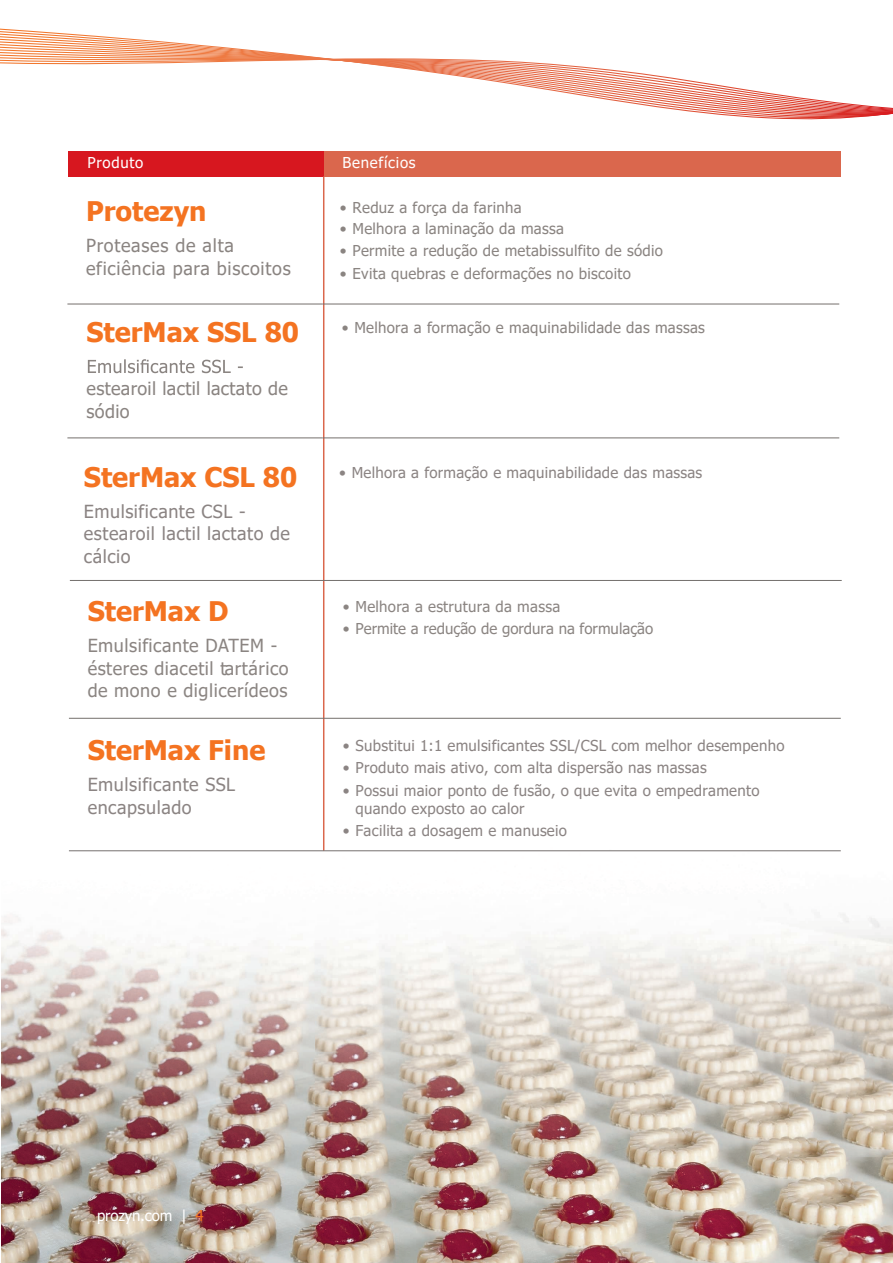
<style>
.page{position:relative;width:893px;height:1263px;background:#fff}
.page>*{position:absolute;margin:0;border:0;box-sizing:border-box;transform-origin:0 0}
.t1{font:700 27px "Tahoma";color:#f47321}
.t2{font:18px/22.5px "Tahoma";letter-spacing:.03em;color:#8b8483}
.t3{font:18px/22.5px "Tahoma";letter-spacing:.03em;color:#8b8582}
.t4{font:18px/22.5px "Tahoma";letter-spacing:.04em;color:#8a8481}
.t5{font:18px/22.5px "Tahoma";letter-spacing:.02em;color:#8a8481}
.t6{font:15px/18px "Tahoma";letter-spacing:.02em;color:#8b8483}
.t7{font:15px "Tahoma";letter-spacing:.02em;color:#8a8481}
.t8{font:15px "Tahoma";color:#8b8582}
.t9{font:15px "Tahoma";letter-spacing:.02em;color:#8b8582}
.t10{font:15px "Tahoma";letter-spacing:.05em;color:#fff}
.t11{font:15px "Tahoma";letter-spacing:-.01em;color:#fff}
.s1{color:#f47321}
</style>
<div class="page">
<img style="left:2px;top:736px;width:891px;height:527px">
<div style="left:69px;top:151px;width:255px;height:25px;background:#d7171f"></div>
<div style="left:324px;top:151px;width:516px;height:25px;background:#da674d"></div>
<hr style="left:323px;top:176px;width:1px;height:675px;background:#da674d">
<svg style="left:0;top:29px;width:893px;height:91px"></svg>
<hr style="left:67px;top:304px;width:256px;height:1px;background:#746f6c">
<hr style="left:323px;top:304px;width:516px;height:1px;background:#746f6c">
<svg style="left:88px;top:359px;width:155px;height:14px"></svg>
<hr style="left:67px;top:438px;width:256px;height:1px;background:#746f6c">
<hr style="left:323px;top:438px;width:516px;height:1px;background:#746f6c">
<hr style="left:69px;top:850px;width:255px;height:1px;background:#75706e">
<hr style="left:324px;top:850px;width:517px;height:1px;background:#75706e">
<hr style="left:69px;top:718px;width:255px;height:1px;background:#746f6c">
<hr style="left:324px;top:718px;width:517px;height:1px;background:#746f6c">
<hr style="left:70px;top:580px;width:255px;height:1px;background:#746f6c">
<hr style="left:325px;top:580px;width:517px;height:1px;background:#746f6c">
<p class="t10" style="left:87px;top:153px;width:58px">Produto</p>
<p class="t10" style="left:342px;top:153px;width:75px">Benefícios</p>
<h1 class="t1" style="left:86px;top:192px;width:122px">Protezyn</h1>
<p class="t4" style="left:86px;top:235px;width:206px">Proteases de alta eficiência para biscoitos</p>
<p class="t7" style="left:340px;top:197px;width:183px">• Reduz a força da farinha</p>
<p class="t7" style="left:340px;top:219px;width:226px">• Melhora a laminação da massa</p>
<p class="t7" style="left:340px;top:241px;width:325px">• Permite a redução de metabissulfito de sódio</p>
<p class="t7" style="left:340px;top:263px;width:293px">• Evita quebras e deformações no biscoito</p>
<h1 class="t1" style="left:87px;top:313px;width:214px">SterMax SSL 80</h1>
<p class="t5" style="left:87px;top:379px;width:203px">estearoil lactil lactato de sódio</p>
<h1 class="t1" style="left:84px;top:458px;width:215px">SterMax CSL 80</h1>
<p class="t2" style="left:84px;top:501px;width:208px">Emulsificante CSL - estearoil lactil lactato de cálcio</p>
<h1 class="t1" style="left:88px;top:592px;width:143px">SterMax D</h1>
<p class="t3" style="left:88px;top:635px;width:202px">Emulsificante DATEM - ésteres diacetil tartárico de mono e diglicerídeos</p>
<h1 class="t1" style="left:88px;top:731px;width:179px">SterMax Fine</h1>
<p class="t2" style="left:88px;top:774px;width:149px">Emulsificante SSL encapsulado</p>
<p class="t7" style="left:342px;top:317px;width:365px">• Melhora a formação e maquinabilidade das massas</p>
<p class="t6" style="left:339px;top:464px;width:365px">• Melhora a formação e maquinabilidade das massas</p>
<p class="t9" style="left:343px;top:596px;width:219px">• Melhora a estrutura da massa</p>
<p class="t8" style="left:343px;top:618px;width:312px">• Permite a redução de gordura na formulação</p>
<p class="t6" style="left:343px;top:737px;width:443px">• Substitui 1:1 emulsificantes SSL/CSL com melhor desempenho</p>
<p class="t6" style="left:343px;top:760px;width:365px">• Produto mais ativo, com alta dispersão nas massas</p>
<p class="t6" style="left:356px;top:782px;width:405px;text-indent:-13px">• Possui maior ponto de fusão, o que evita o empedramento quando exposto ao calor</p>
<p class="t6" style="left:343px;top:822px;width:226px">• Facilita a dosagem e manuseio</p>
<p class="t11" style="left:97px;top:1206px;width:108px">prozyn.com | <span class="s1">4</span></p>
</div>
